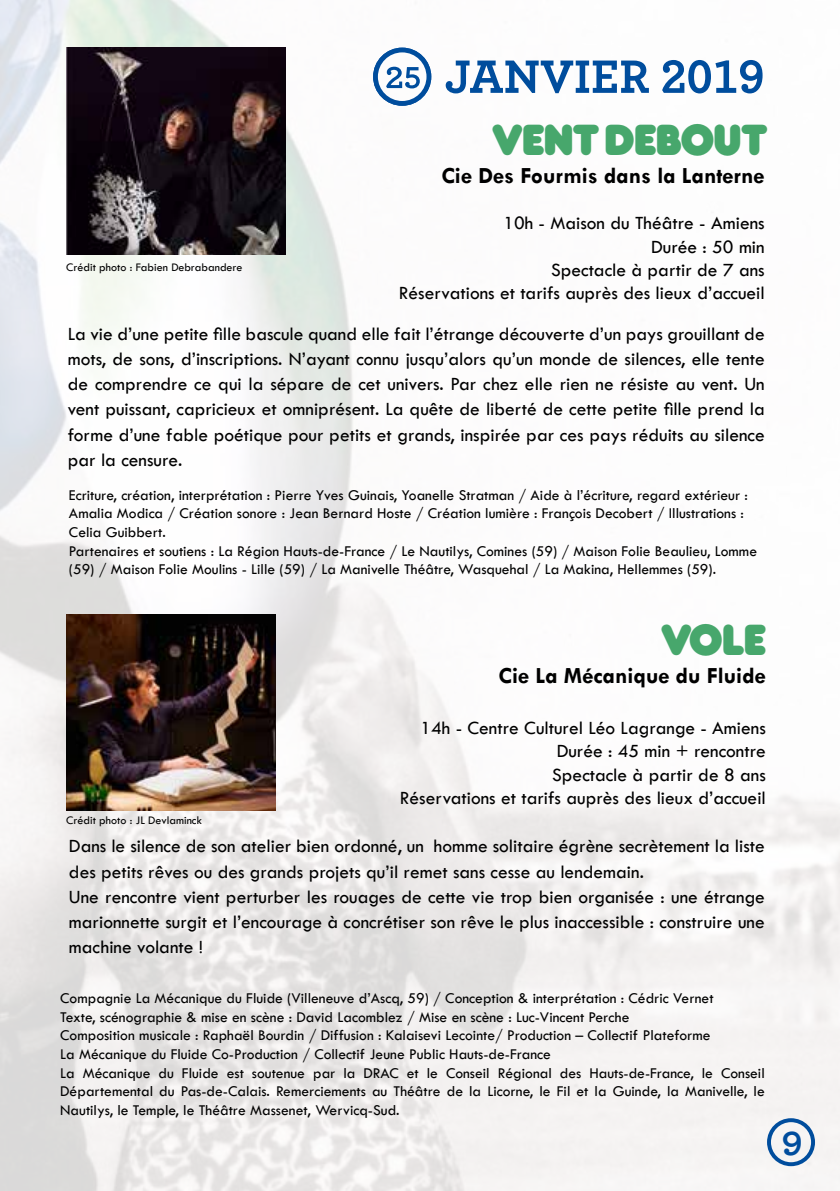
<style>
.page{position:relative;width:840px;height:1191px;background:#fff}
.page>*{position:absolute;margin:0;border:0;box-sizing:border-box;transform-origin:0 0}
.t1{font:700 38.8px "Frankfurter SHOP";color:#47a76c}
.t2{font:700 36.8px "Archer";color:#004d9d}
.t3{font:700 23.2px "Tw Cen";color:#000}
.t4{font:19.4px/25.2px "Tw Cen";color:#000;text-align:right}
.t5{font:15.6px/18.6px "Tw Cen";color:#000}
.t6{font:12px "Tw Cen";color:#000}
</style>
<div class="page">
<img style="left:0;top:0;width:839px;height:1191px">
<svg style="left:445px;top:60px;width:317px;height:33px"></svg>
<div style="left:373px;top:48px;width:58px;height:58px;border:5px solid #004d9d;border-radius:50%"></div>
<div style="left:373px;top:48px;width:58px;height:58px;border:2px solid #004d9d;border-radius:50%"></div>
<svg style="left:386px;top:67px;width:33px;height:21px"></svg>
<img style="left:66px;top:48px;width:219px;height:207px">
<img style="left:66px;top:614px;width:210px;height:196px">
<div style="left:766px;top:1118px;width:48px;height:48px;border:4px solid #004d9d;border-radius:50%"></div>
<p class="t6" style="left:66px;top:260px;width:178px">Crédit photo : Fabien Debrabandere</p>
<h1 class="t1" style="left:492px;top:116px;width:276px">VENT DEBOUT</h1>
<h3 class="t3" style="left:441px;top:161px;width:325px">Cie Des Fourmis dans la Lanterne</h3>
<p class="t4" style="left:398px;top:211px;width:367px;line-height:23.2px">10h - Maison du Théâtre - Amiens<br>Durée : 50 min<br>Spectacle à partir de 7 ans<br>Réservations et tarifs auprès des lieux d’accueil</p>
<p class="t4" style="left:68px;top:321px;width:698px;text-align:justify">La vie d’une petite fille bascule quand elle fait l’étrange découverte d’un pays grouillant de mots, de sons, d’inscriptions. N’ayant connu jusqu’alors qu’un monde de silences, elle tente de comprendre ce qui la sépare de cet univers. Par chez elle rien ne résiste au vent. Un vent puissant, capricieux et omniprésent. La quête de liberté de cette petite fille prend la forme d’une fable poétique pour petits et grands, inspirée par ces pays réduits au silence par la censure.</p>
<p class="t5" style="left:69px;top:485px;width:689px">Ecriture, création, interprétation : Pierre Yves Guinais, Yoanelle Stratman / Aide à l’écriture, regard extérieur :<br>Amalia Modica / Création sonore : Jean Bernard Hoste / Création lumière : François Decobert / Illustrations :<br>Celia Guibbert.<br>Partenaires et soutiens : La Région Hauts-de-France / Le Nautilys, Comines (59) / Maison Folie Beaulieu, Lomme (59) / Maison Folie Moulins - Lille (59) / La Manivelle Théâtre, Wasquehal / La Makina, Hellemmes (59).</p>
<h1 class="t1" style="left:661px;top:616px;width:106px">VOLE</h1>
<h3 class="t3" style="left:498px;top:661px;width:269px">Cie La Mécanique du Fluide</h3>
<p class="t4" style="left:399px;top:716px;width:367px;line-height:23.2px">14h - Centre Culturel Léo Lagrange - Amiens Durée : 45 min + rencontre<br>Spectacle à partir de 8 ans<br>Réservations et tarifs auprès des lieux d’accueil</p>
<p class="t4" style="left:69px;top:833px;width:697px;text-align:left">Dans le silence de son atelier bien ordonné, un homme solitaire égrène secrètement la liste des petits rêves ou des grands projets qu’il remet sans cesse au lendemain.<br>Une rencontre vient perturber les rouages de cette vie trop bien organisée : une étrange marionnette surgit et l’encourage à concrétiser son rêve le plus inaccessible : construire une machine volante !</p>
<p class="t5" style="left:60px;top:988px;width:705px">Compagnie La Mécanique du Fluide (Villeneuve d’Ascq, 59) / Conception &amp; interprétation : Cédric Vernet<br>Texte, scénographie &amp; mise en scène : David Lacomblez / Mise en scène : Luc-Vincent Perche<br>Composition musicale : Raphaël Bourdin / Diffusion : Kalaisevi Lecointe/ Production – Collectif Plateforme<br>La Mécanique du Fluide Co-Production / Collectif Jeune Public Hauts-de-France<br>La Mécanique du Fluide est soutenue par la DRAC et le Conseil Régional des Hauts-de-France, le Conseil Départemental du Pas-de-Calais. Remerciements au Théâtre de la Licorne, le Fil et la Guinde, la Manivelle, le Nautilys, le Temple, le Théâtre Massenet, Wervicq-Sud.</p>
<p class="t6" style="left:66px;top:812px;width:137px">Crédit photo : JL Devlaminck</p>
<h2 class="t2" style="left:781px;top:1110px;width:22px">9</h2>
</div>
